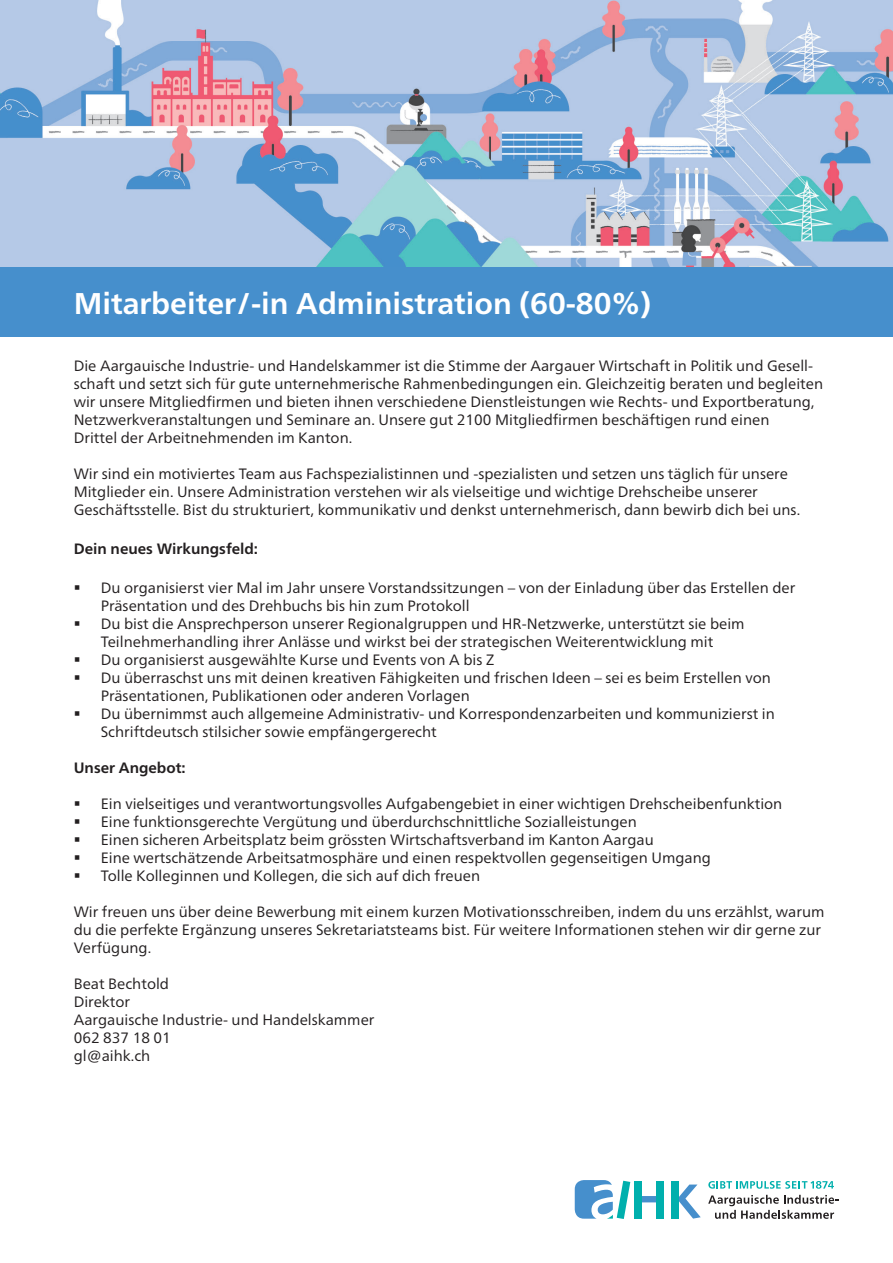
<style>
.page{position:relative;width:893px;height:1263px;background:#fff}
.page>*{position:absolute;margin:0;border:0;box-sizing:border-box;transform-origin:0 0}
.t1{font:700 30px "Frutiger Neue LT Pro";color:#fff}
.t2{font:15px/18px "Frutiger Neue LT Pro";color:#231f20}
.t3{font:700 15px "Frutiger Neue LT Pro";color:#231f20}
</style>
<div class="page">
<div style="left:0;top:267px;width:893px;height:69px;background:#468fcc"></div>
<img style="left:0;top:0;width:893px;height:267px">
<svg style="left:678px;top:1181px;width:23px;height:37px"></svg>
<svg style="left:575px;top:1180px;width:81px;height:39px"></svg>
<div style="left:656px;top:1181px;width:8px;height:38px;background:#00afad"></div>
<div style="left:634px;top:1181px;width:7px;height:38px;background:#00afad"></div>
<div style="left:671px;top:1181px;width:7px;height:38px;background:#00afad"></div>
<svg style="left:708px;top:1181px;width:126px;height:8px"></svg>
<svg style="left:708px;top:1195px;width:130px;height:24px"></svg>
<p class="t1" style="left:74px;top:286px;width:579px">Mitarbeiter/-in Administration (60-80%)</p>
<p class="t2" style="left:74px;top:357px;width:751px">Die Aargauische Industrie- und Handelskammer ist die Stimme der Aargauer Wirtschaft in Politik und Gesell&shy;schaft und setzt sich für gute unternehmerische Rahmenbedingungen ein. Gleichzeitig beraten und begleiten wir unsere Mitgliedfirmen und bieten ihnen verschiedene Dienstleistungen wie Rechts- und Exportberatung, Netzwerkveranstaltungen und Seminare an. Unsere gut 2100 Mitgliedfirmen beschäftigen rund einen</p>
<p class="t2" style="left:74px;top:429px;width:280px">Drittel der Arbeitnehmenden im Kanton.</p>
<p class="t2" style="left:74px;top:465px;width:716px">Wir sind ein motiviertes Team aus Fachspezialistinnen und -spezialisten und setzen uns täglich für unsere</p>
<p class="t2" style="left:74px;top:483px;width:686px">Mitglieder ein. Unsere Administration verstehen wir als vielseitige und wichtige Drehscheibe unserer</p>
<p class="t2" style="left:74px;top:501px;width:728px">Geschäftsstelle. Bist du strukturiert, kommunikativ und denkst unternehmerisch, dann bewirb dich bei uns.</p>
<p class="t3" style="left:74px;top:540px;width:186px">Dein neues Wirkungsfeld:</p>
<p class="t2" style="left:101px;top:579px;width:696px">Du organisierst vier Mal im Jahr unsere Vorstandssitzungen – von der Einladung über das Erstellen der<br>Präsentation und des Drehbuchs bis hin zum Protokoll</p>
<p class="t2" style="left:101px;top:615px;width:645px">Du bist die Ansprechperson unserer Regionalgruppen und HR-Netzwerke, unterstützt sie beim<br>Teilnehmerhandling ihrer Anlässe und wirkst bei der strategischen Weiterentwicklung mit</p>
<p class="t2" style="left:101px;top:651px;width:395px">Du organisierst ausgewählte Kurse und Events von A bis Z</p>
<p class="t2" style="left:101px;top:669px;width:672px">Du überraschst uns mit deinen kreativen Fähigkeiten und frischen Ideen – sei es beim Erstellen von<br>Präsentationen, Publikationen oder anderen Vorlagen</p>
<p class="t2" style="left:101px;top:705px;width:676px">Du übernimmst auch allgemeine Administrativ- und Korrespondenzarbeiten und kommunizierst in<br>Schriftdeutsch stilsicher sowie empfängergerecht</p>
<p class="t3" style="left:74px;top:759px;width:114px">Unser Angebot:</p>
<p class="t2" style="left:101px;top:795px;width:683px">Ein vielseitiges und verantwortungsvolles Aufgabengebiet in einer wichtigen Drehscheibenfunktion</p>
<p class="t2" style="left:101px;top:813px;width:538px">Eine funktionsgerechte Vergütung und überdurchschnittliche Sozialleistungen</p>
<p class="t2" style="left:101px;top:831px;width:555px">Einen sicheren Arbeitsplatz beim grössten Wirtschaftsverband im Kanton Aargau</p>
<p class="t2" style="left:101px;top:849px;width:612px">Eine wertschätzende Arbeitsatmosphäre und einen respektvollen gegenseitigen Umgang</p>
<p class="t2" style="left:101px;top:867px;width:381px">Tolle Kolleginnen und Kollegen, die sich auf dich freuen</p>
<p class="t2" style="left:74px;top:903px;width:752px">Wir freuen uns über deine Bewerbung mit einem kurzen Motivationsschreiben, indem du uns erzählst, warum du die perfekte Ergänzung unseres Sekretariatsteams bist. Für weitere Informationen stehen wir dir gerne zur<br>Verfügung.</p>
<p class="t2" style="left:74px;top:975px;width:97px">Beat Bechtold</p>
<p class="t2" style="left:74px;top:993px;width:58px">Direktor</p>
<p class="t2" style="left:74px;top:1011px;width:302px">Aargauische Industrie- und Handelskammer</p>
<p class="t2" style="left:74px;top:1029px;width:99px">062 837 18 01</p>
<p class="t2" style="left:74px;top:1047px;width:78px">gl@aihk.ch</p>
</div>
